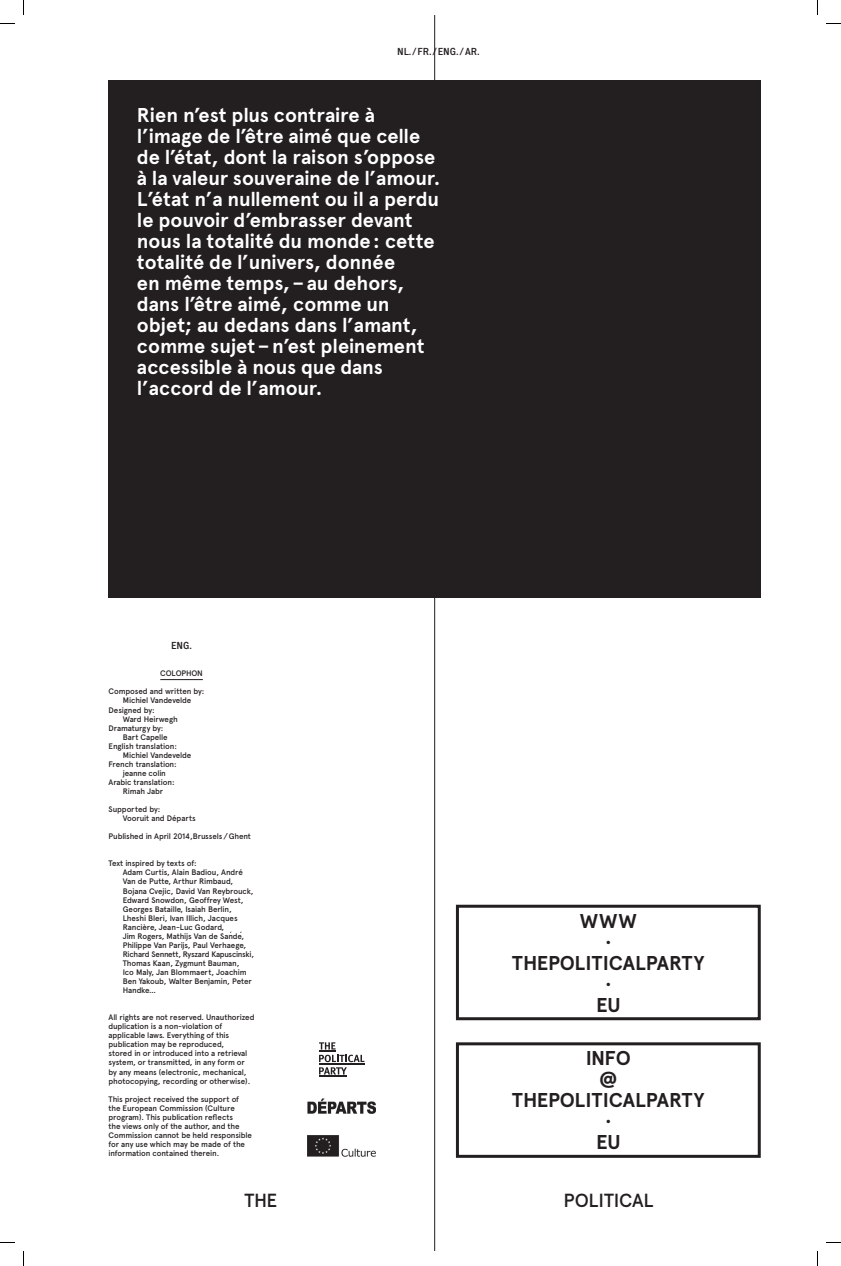
<style>
.page{position:relative;width:841px;height:1266px;background:#fff}
.page>*{position:absolute;margin:0;border:0;box-sizing:border-box;transform-origin:0 0}
.t1{font:700 20px/21px "Apercu";letter-spacing:-.005em;color:#fff}
.t2{font:700 20px/16px "Apercu";color:#231f20;text-align:center}
.t3{font:500 19px "Apercu";letter-spacing:-.01em;color:#231f20}
.t4{font:500 10px "Executive";color:#231f20}
.t5{font:500 8px/9px "Apercu";letter-spacing:-.015em;color:#231f20}
</style>
<div class="page">
<hr style="left:160px;top:679px;width:43px;height:1px;background:#231f20">
<hr style="left:434px;top:15px;width:1px;height:1236px;background:#231f20">
<div style="left:109px;top:80px;width:652px;height:518px;background:#231f20"></div>
<img style="left:308px;top:1099px;width:68px;height:15px">
<img style="left:308px;top:1135px;width:68px;height:22px">
<svg style="left:319px;top:1042px;width:45px;height:35px"></svg>
<div style="left:456px;top:1042px;width:305px;height:116px;border:3px solid #231f20"></div>
<div style="left:456px;top:905px;width:305px;height:115px;border:3px solid #231f20"></div>
<svg style="left:0;top:23px;width:15px;height:1px"></svg>
<svg style="left:826px;top:23px;width:15px;height:1px"></svg>
<svg style="left:0;top:1242px;width:15px;height:1px"></svg>
<svg style="left:826px;top:1242px;width:15px;height:1px"></svg>
<svg style="left:23px;top:0;width:1px;height:15px"></svg>
<svg style="left:23px;top:1251px;width:1px;height:15px"></svg>
<svg style="left:817px;top:0;width:1px;height:15px"></svg>
<svg style="left:817px;top:1251px;width:1px;height:15px"></svg>
<p class="t4" style="left:397px;top:46px;width:84px">NL./FR./ENG./AR.</p>
<p class="t1" style="left:137px;top:105px;width:305px">Rien n’est plus contraire à l’image de l’être aimé que celle de l’état, dont la raison s’oppose à la valeur souveraine de l’amour.<br>L’état n’a nullement ou il a perdu le pouvoir d’embrasser devant nous la totalité du monde: cette totalité de l’univers, donnée<br>en même temps,–au dehors, dans l’être aimé, comme un objet; au dedans dans l’amant, comme sujet–n’est pleinement accessible à nous que dans l’accord de l’amour.</p>
<p class="t4" style="left:171px;top:640px;width:22px">ENG.</p>
<p class="t5" style="left:160px;top:669px;width:44px">COLOPHON</p>
<p class="t5" style="left:109px;top:687px;width:97px">Composed and written by:</p>
<p class="t5" style="left:123px;top:696px;width:70px">Michiel Vandevelde</p>
<p class="t5" style="left:109px;top:705px;width:48px">Designed by:</p>
<p class="t5" style="left:123px;top:714px;width:56px">Ward Heirwegh</p>
<p class="t5" style="left:109px;top:723px;width:56px">Dramaturgy by:</p>
<p class="t5" style="left:123px;top:732px;width:46px">Bart Capelle</p>
<p class="t5" style="left:109px;top:741px;width:70px">English translation:</p>
<p class="t5" style="left:123px;top:750px;width:70px">Michiel Vandevelde</p>
<p class="t5" style="left:109px;top:759px;width:70px">French translation:</p>
<p class="t5" style="left:123px;top:769px;width:45px">jeanne colin</p>
<p class="t5" style="left:109px;top:778px;width:68px">Arabic translation:</p>
<p class="t5" style="left:123px;top:787px;width:42px">Rimah Jabr</p>
<p class="t5" style="left:123px;top:805px;width:74px;text-indent:-14px">Supported by:<br>Vooruit and Départs</p>
<p class="t5" style="left:109px;top:832px;width:144px">Published in April 2014,Brussels/Ghent</p>
<p class="t5" style="left:123px;top:859px;width:133px;text-indent:-14px">Text inspired by texts of:<br>Adam Curtis, Alain Badiou, André<br>Van de Putte, Arthur Rimbaud,<br>Bojana Cvejic, David Van Reybrouck,<br>Edward Snowdon, Geoffrey West,<br>Georges Bataille, Isaiah Berlin,<br>Lheshi Bleri, Ivan Illich, Jacques<br>Rancière, Jean-Luc Godard,<br>Jim Rogers, Mathijs Van de Sande,<br>Philippe Van Parijs, Paul Verhaege,<br>Richard Sennett, Ryszard Kapuscinski,<br>Thomas Kaan, Zygmunt Bauman,<br>Ico Maly, Jan Blommaert, Joachim<br>Ben Yakoub, Walter Benjamin, Peter<br>Handke…</p>
<p class="t5" style="left:109px;top:1013px;width:147px">All rights are not reserved. Unauthorized duplication is a non-violation of applicable laws. Everything of this publication may be reproduced,<br>stored in or introduced into a retrieval system, or transmitted, in any form or by any means (electronic, mechanical, photocopying, recording or otherwise).</p>
<p class="t5" style="left:109px;top:1094px;width:145px">This project received the support of the European Commission (Culture program). This publication reflects<br>the views only of the author, and the Commission cannot be held responsible for any use which may be made of the information contained therein.</p>
<h1 class="t2" style="left:580px;top:913px;width:58px">WWW .</h1>
<h1 class="t2" style="left:605px;top:955px;width:77px;text-align:left;text-indent:-93px">THEPOLITICALPARTY .</h1>
<h1 class="t2" style="left:596px;top:997px;width:23px">EU</h1>
<h1 class="t2" style="left:586px;top:1050px;width:47px">info</h1>
<h1 class="t2" style="left:599px;top:1071px;width:20px">@</h1>
<h1 class="t2" style="left:512px;top:1092px;width:110px">thepolitical</h1>
<h1 class="t2" style="left:646px;top:1092px;width:60px">party</h1>
<h1 class="t2" style="left:596px;top:1103px;width:26px;line-height:26px">. eu</h1>
<h2 class="t3" style="left:244px;top:1188px;width:34px">THE</h2>
<h2 class="t3" style="left:563px;top:1188px;width:91px">POLITICAL</h2>
</div>
